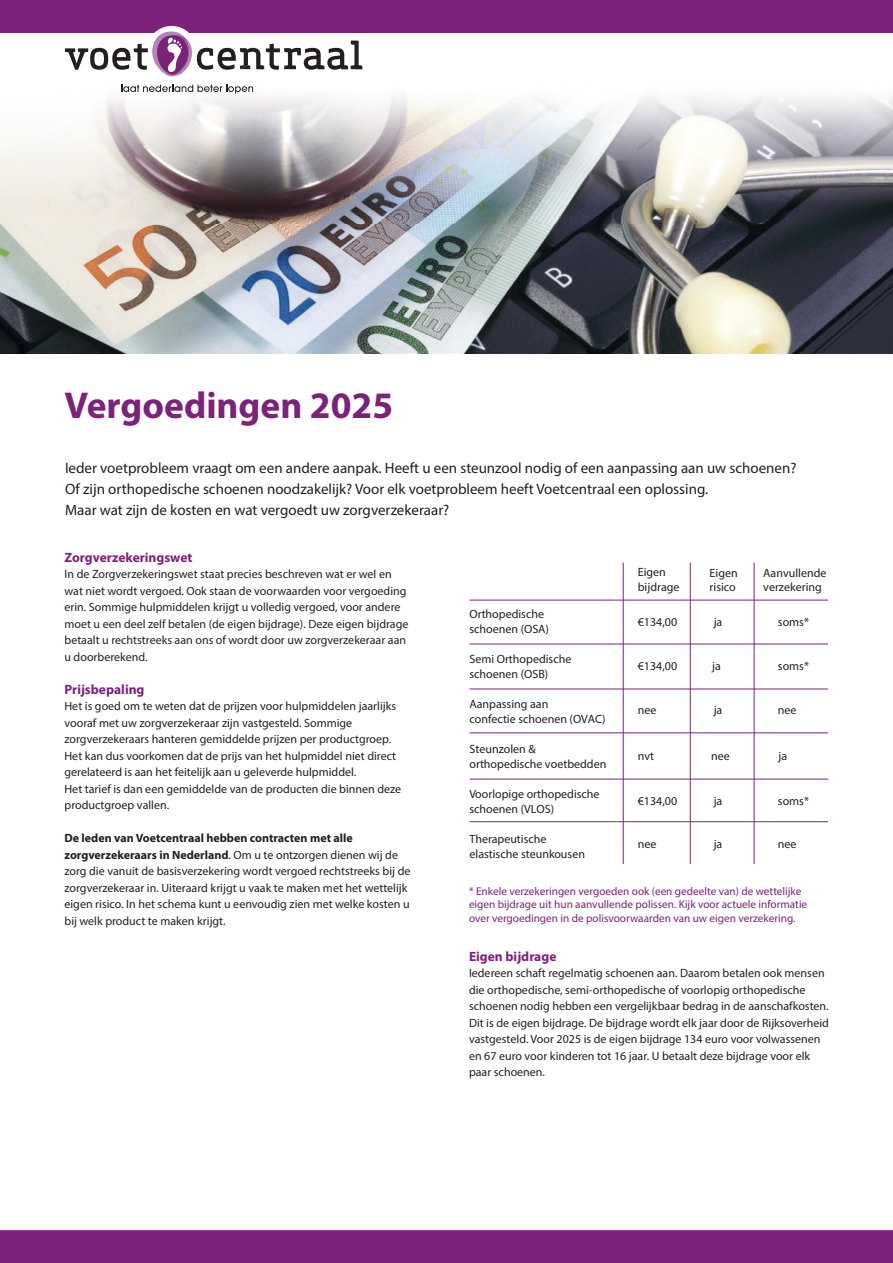
<style>
.page{position:relative;width:893px;height:1263px;background:#fff}
.page>*{position:absolute;margin:0;border:0;box-sizing:border-box;transform-origin:0 0}
.t1{font:700 37.5px "Myriad Pro";color:#7c227b}
.t2{font:15px/21px "Myriad Pro";color:#241f1f}
.t3{font:700 13.5px "Myriad Pro";color:#7c227b}
.t4{font:12px/16.5px "Myriad Pro";color:#241f1f}
.t5{font:11.25px/13.5px "Myriad Pro";color:#7c227b}
.s1{font-weight:700}
</style>
<div class="page">
<div style="left:0;top:1230px;width:893px;height:33px;background:#7c227b"></div>
<img style="left:0;top:84px;width:893px;height:269px">
<svg style="left:0;top:0;width:893px;height:76px"></svg>
<svg style="left:121px;top:85px;width:132px;height:9px"></svg>
<hr style="left:623px;top:563px;width:1px;height:301px;background:#7c227b">
<hr style="left:690px;top:563px;width:1px;height:301px;background:#7c227b">
<hr style="left:754px;top:563px;width:1px;height:301px;background:#7c227b">
<hr style="left:469px;top:644px;width:359px;height:1px;background:#7c227b">
<hr style="left:469px;top:688px;width:359px;height:1px;background:#7c227b">
<hr style="left:469px;top:732px;width:359px;height:1px;background:#7c227b">
<hr style="left:469px;top:600px;width:359px;height:1px;background:#7c227b">
<hr style="left:469px;top:821px;width:359px;height:1px;background:#7c227b">
<hr style="left:470px;top:779px;width:358px;height:1px;background:#7c227b">
<h1 class="t1" style="left:64px;top:381px;width:330px">Vergoedingen 2025</h1>
<p class="t2" style="left:65px;top:457px;width:733px">Ieder voetprobleem vraagt om een andere aanpak. Heeft u een steunzool nodig of een aanpassing aan uw schoenen?<br>Of zijn orthopedische schoenen noodzakelijk? Voor elk voetprobleem heeft Voetcentraal een oplossing.<br>Maar wat zijn de kosten en wat vergoedt uw zorgverzekeraar?</p>
<p class="t3" style="left:64px;top:548px;width:129px">Zorgverzekeringswet</p>
<p class="t4" style="left:64px;top:566px;width:345px">In de Zorgverzekeringswet staat precies beschreven wat er wel en wat niet wordt vergoed. Ook staan de voorwaarden voor vergoeding erin. Sommige hulpmiddelen krijgt u volledig vergoed, voor andere moet u een deel zelf betalen (de eigen bijdrage). Deze eigen bijdrage betaalt u rechtstreeks aan ons of wordt door uw zorgverzekeraar aan u doorberekend.</p>
<p class="t3" style="left:64px;top:680px;width:82px">Prijsbepaling</p>
<p class="t4" style="left:64px;top:698px;width:338px">Het is goed om te weten dat de prijzen voor hulpmiddelen jaarlijks vooraf met uw zorgverzekeraar zijn vastgesteld. Sommige zorgverzekeraars hanteren gemiddelde prijzen per productgroep.<br>Het kan dus voorkomen dat de prijs van het hulpmiddel niet direct gerelateerd is aan het feitelijk aan u geleverde hulpmiddel.<br>Het tarief is dan een gemiddelde van de producten die binnen deze productgroep vallen.</p>
<p class="t4" style="left:64px;top:830px;width:347px"><span class="s1">De leden van Voetcentraal hebben contracten met alle zorgverzekeraars in Nederland</span>. Om u te ontzorgen dienen wij de zorg die vanuit de basisverzekering wordt vergoed rechtstreeks bij de zorgverzekeraar in. Uiteraard krijgt u vaak te maken met het wettelijk eigen risico. In het schema kunt u eenvoudig zien met welke kosten u bij welk product te maken krijgt.</p>
<p class="t4" style="left:469px;top:606px;width:81px;line-height:15px">Orthopedische schoenen (OSA)</p>
<p class="t4" style="left:469px;top:651px;width:103px;line-height:15px">Semi Orthopedische schoenen (OSB)</p>
<p class="t4" style="left:469px;top:696px;width:137px;line-height:15px">Aanpassing aan<br>confectie schoenen (OVAC)</p>
<p class="t4" style="left:469px;top:741px;width:138px;line-height:15px">Steunzolen &amp; orthopedische voetbedden</p>
<p class="t4" style="left:469px;top:787px;width:132px;line-height:15px">Voorlopige orthopedische schoenen (VLOS)</p>
<p class="t4" style="left:469px;top:832px;width:117px;line-height:15px">Therapeutische elastische steunkousen</p>
<p class="t4" style="left:638px;top:565px;width:43px;line-height:14.1px">Eigen bijdrage</p>
<p class="t4" style="left:710px;top:564px;width:30px">Eigen</p>
<p class="t4" style="left:763px;top:564px;width:65px">Aanvullende</p>
<p class="t4" style="left:710px;top:578px;width:28px">risico</p>
<p class="t4" style="left:763px;top:578px;width:60px">verzekering</p>
<p class="t4" style="left:638px;top:613px;width:41px">€134,00</p>
<p class="t4" style="left:638px;top:657px;width:41px">€134,00</p>
<p class="t4" style="left:714px;top:613px;width:10px">ja</p>
<p class="t4" style="left:712px;top:657px;width:10px">ja</p>
<p class="t4" style="left:638px;top:702px;width:20px">nee</p>
<p class="t4" style="left:638px;top:747px;width:18px">nvt</p>
<p class="t4" style="left:714px;top:702px;width:10px">ja</p>
<p class="t4" style="left:711px;top:747px;width:20px">nee</p>
<p class="t4" style="left:638px;top:792px;width:41px">€134,00</p>
<p class="t4" style="left:638px;top:835px;width:20px">nee</p>
<p class="t4" style="left:714px;top:792px;width:10px">ja</p>
<p class="t4" style="left:714px;top:835px;width:10px">ja</p>
<p class="t4" style="left:778px;top:613px;width:33px">soms*</p>
<p class="t4" style="left:778px;top:657px;width:33px">soms*</p>
<p class="t4" style="left:778px;top:702px;width:20px">nee</p>
<p class="t4" style="left:778px;top:747px;width:10px">ja</p>
<p class="t4" style="left:778px;top:792px;width:33px">soms*</p>
<p class="t4" style="left:778px;top:835px;width:20px">nee</p>
<p class="t5" style="left:469px;top:884px;width:340px">* Enkele verzekeringen vergoeden ook (een gedeelte van) de wettelijke eigen bijdrage uit hun aanvullende polissen. Kijk voor actuele informatie over vergoedingen in de polisvoorwaarden van uw eigen verzekering.</p>
<p class="t3" style="left:469px;top:947px;width:89px">Eigen bijdrage</p>
<p class="t4" style="left:469px;top:965px;width:362px">Iedereen schaft regelmatig schoenen aan. Daarom betalen ook mensen die orthopedische, semi-orthopedische of voorlopig orthopedische schoenen nodig hebben een vergelijkbaar bedrag in de aanschafkosten.<br>Dit is de eigen bijdrage. De bijdrage wordt elk jaar door de Rijksoverheid vastgesteld. Voor 2025 is de eigen bijdrage 134 euro voor volwassenen en 67 euro voor kinderen tot 16 jaar. U betaalt deze bijdrage voor elk paar schoenen.</p>
</div>
